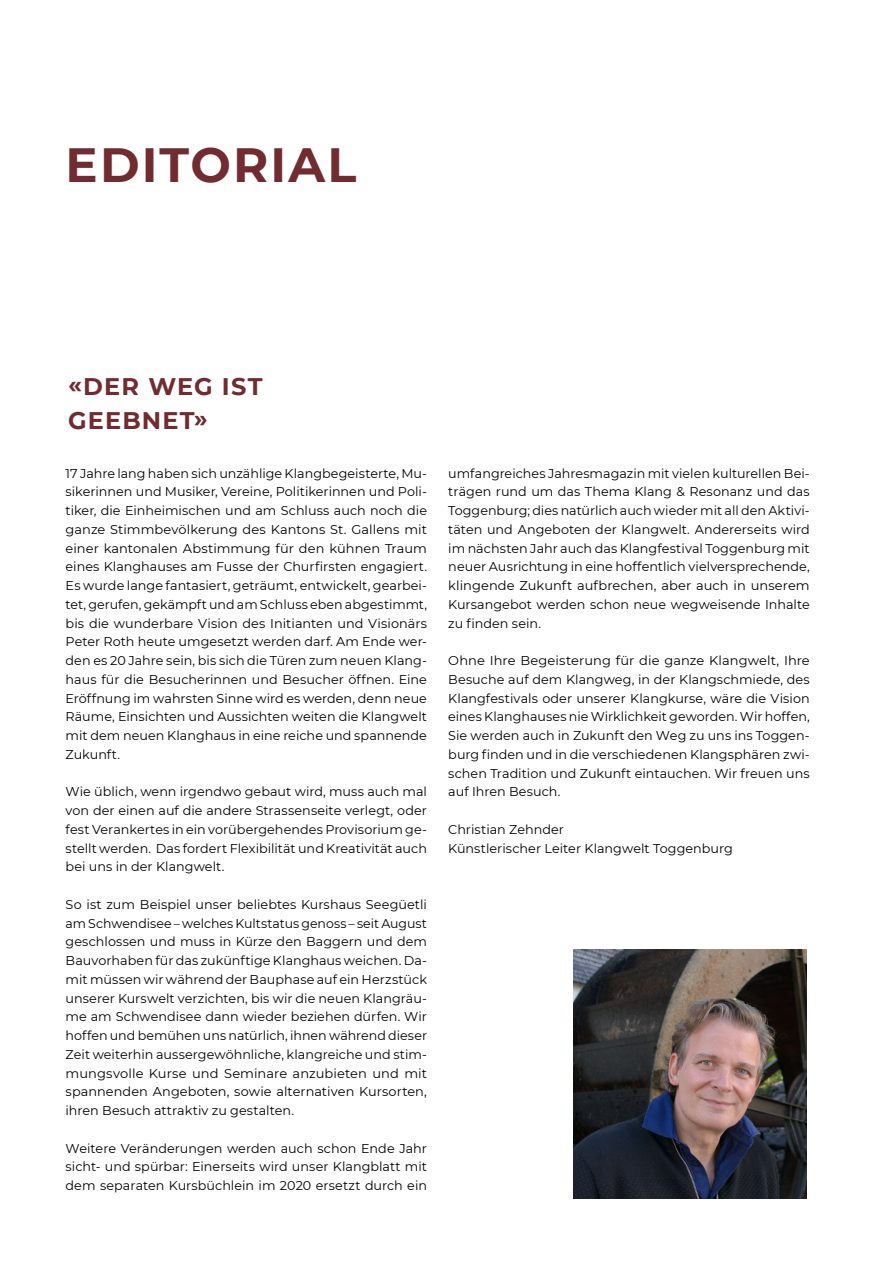
<style>
.page{position:relative;width:893px;height:1263px;background:#fff}
.page>*{position:absolute;margin:0;border:0;box-sizing:border-box;transform-origin:0 0}
._02_Titel_Editorial{font:700 48px "Montserrat";letter-spacing:.045em;color:#702c31}
._05_Quote{font:700 24px/34.5px "Montserrat";letter-spacing:.05em;color:#702c31}
._04_Lauftext-2_Spalt{font:12.75px/18.8px "Montserrat";letter-spacing:.005em;color:#000;text-align:justify}
</style>
<div class="page">
<img style="left:573px;top:950px;width:234px;height:248px">
<p class="_02_Titel_Editorial" style="left:66px;top:130px;width:292px">EDITORIAL</p>
<p class="_05_Quote" style="left:68px;top:368px;width:196px">«DER WEG IST<br>GEEBNET»</p>
<p class="_04_Lauftext-2_Spalt" style="left:66px;top:463px;width:363px">17 Jahre lang haben sich unzählige Klangbegeisterte, Mu&shy;sikerinnen und Musiker, Vereine, Politikerinnen und Poli&shy;tiker, die Einheimischen und am Schluss auch noch die ganze Stimmbevölkerung des Kantons St. Gallens mit einer kantonalen Abstimmung für den kühnen Traum eines Klanghauses am Fusse der Churfirsten engagiert.<br>Es wurde lange fantasiert, geträumt, entwickelt, gearbei&shy;tet, gerufen, gekämpft und am Schluss eben abgestimmt, bis die wunderbare Vision des Initianten und Visionärs Peter Roth heute umgesetzt werden darf. Am Ende wer&shy;den es 20 Jahre sein, bis sich die Türen zum neuen Klang&shy;haus für die Besucherinnen und Besucher öffnen. Eine Eröffnung im wahrsten Sinne wird es werden, denn neue Räume, Einsichten und Aussichten weiten die Klangwelt mit dem neuen Klanghaus in eine reiche und spannende Zukunft.</p>
<p class="_04_Lauftext-2_Spalt" style="left:66px;top:782px;width:363px">Wie üblich, wenn irgendwo gebaut wird, muss auch mal von der einen auf die andere Strassenseite verlegt, oder fest Verankertes in ein vorübergehendes Provisorium ge&shy;stellt werden. Das fordert Flexibilität und Kreativität auch bei uns in der Klangwelt.</p>
<p class="_04_Lauftext-2_Spalt" style="left:66px;top:894px;width:363px">So ist zum Beispiel unser beliebtes Kurshaus Seegüetli am Schwendisee – welches Kultstatus genoss – seit August geschlossen und muss in Kürze den Baggern und dem Bauvorhaben für das zukünftige Klanghaus weichen. Da&shy;mit müssen wir während der Bauphase auf ein Herzstück unserer Kurswelt verzichten, bis wir die neuen Klangräu&shy;me am Schwendisee dann wieder beziehen dürfen. Wir hoffen und bemühen uns natürlich, ihnen während dieser Zeit weiterhin aussergewöhnliche, klangreiche und stim&shy;mungsvolle Kurse und Seminare anzubieten und mit spannenden Angeboten, sowie alternativen Kursorten, ihren Besuch attraktiv zu gestalten.</p>
<p class="_04_Lauftext-2_Spalt" style="left:66px;top:1138px;width:363px">Weitere Veränderungen werden auch schon Ende Jahr sicht- und spürbar: Einerseits wird unser Klangblatt mit dem separaten Kursbüchlein im 2020 ersetzt durch ein</p>
<p class="_04_Lauftext-2_Spalt" style="left:448px;top:463px;width:363px">umfangreiches Jahresmagazin mit vielen kulturellen Bei&shy;trägen rund um das Thema Klang &amp; Resonanz und das Toggenburg; dies natürlich auch wieder mit all den Aktivi&shy;täten und Angeboten der Klangwelt. Andererseits wird im nächsten Jahr auch das Klangfestival Toggenburg mit neuer Ausrichtung in eine hoffentlich vielversprechende, klingende Zukunft aufbrechen, aber auch in unserem Kursangebot werden schon neue wegweisende Inhalte zu finden sein.</p>
<p class="_04_Lauftext-2_Spalt" style="left:448px;top:651px;width:363px">Ohne Ihre Begeisterung für die ganze Klangwelt, Ihre Besuche auf dem Klangweg, in der Klangschmiede, des Klangfestivals oder unserer Klangkurse, wäre die Vision eines Klanghauses nie Wirklichkeit geworden. Wir hoffen, Sie werden auch in Zukunft den Weg zu uns ins Toggen&shy;burg finden und in die verschiedenen Klangsphären zwi&shy;schen Tradition und Zukunft eintauchen. Wir freuen uns auf Ihren Besuch.</p>
<p class="_04_Lauftext-2_Spalt" style="left:448px;top:819px;width:117px">Christian Zehnder</p>
<p class="_04_Lauftext-2_Spalt" style="left:448px;top:838px;width:286px">Künstlerischer Leiter Klangwelt Toggenburg</p>
</div>
